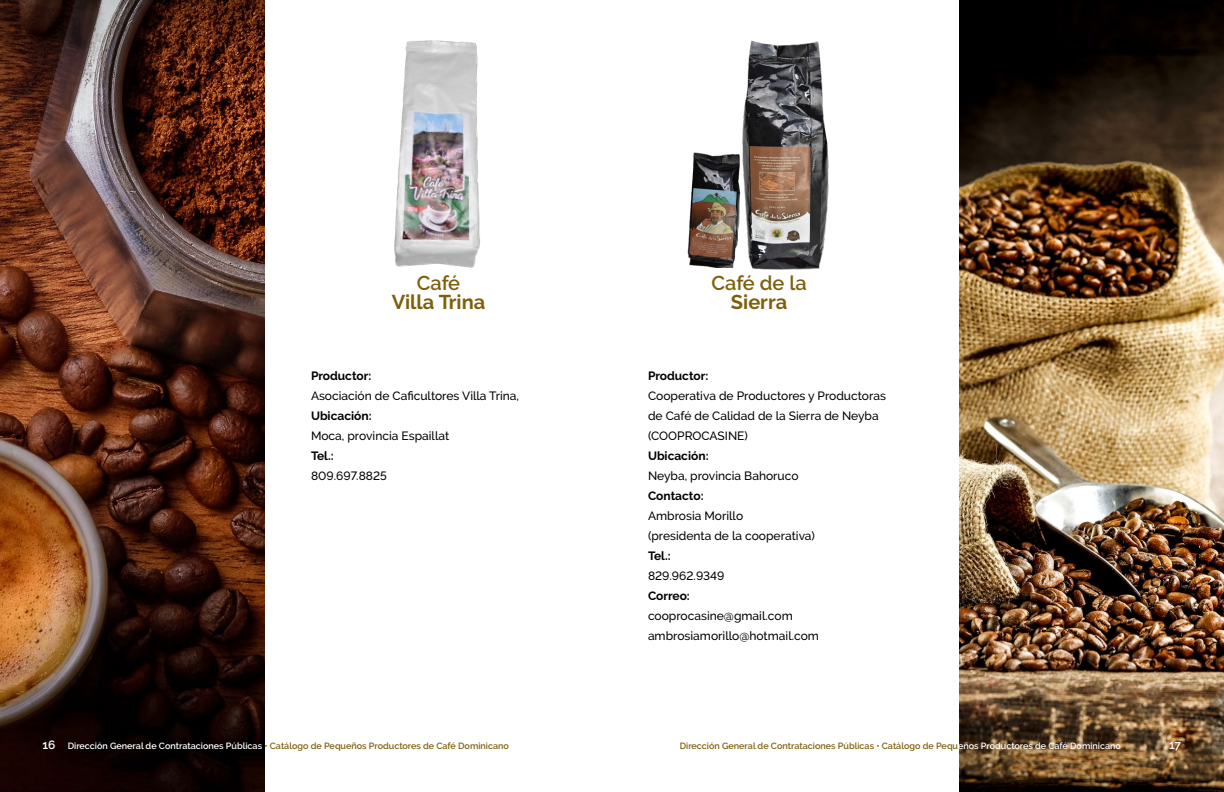
<style>
.page{position:relative;width:1224px;height:792px;background:#fff}
.page>*{position:absolute;margin:0;border:0;box-sizing:border-box;transform-origin:0 0}
.t1{font:700 20px "Raleway";color:#7e5f0b}
.t2{font:600 20px "Raleway";color:#7e5f0b}
.t3{font:500 12px/20px "Raleway";color:#000}
.t4{font:700 12px "Raleway";color:#000}
.t5{font:600 12px "Raleway";color:#fff}
.t6{font:600 9px "Raleway";color:#7e5f0b}
.s1{font-size:12px;color:#fff}
.s2{color:#fff}
</style>
<div class="page">
<img style="left:0;top:0;width:265px;height:792px">
<img style="left:959px;top:0;width:265px;height:792px">
<img style="left:394px;top:40px;width:86px;height:228px">
<img style="left:742px;top:40px;width:87px;height:230px">
<img style="left:687px;top:132px;width:64px;height:136px">
<h1 class="t2" style="left:417px;top:272px;width:45px">Café</h1>
<h1 class="t1" style="left:392px;top:291px;width:95px">Villa Trina</h1>
<p class="t4" style="left:311px;top:369px;width:62px">Productor:</p>
<p class="t3" style="left:311px;top:386px;width:210px">Asociación de Caficultores Villa Trina,</p>
<p class="t4" style="left:311px;top:409px;width:62px">Ubicación:</p>
<p class="t3" style="left:311px;top:426px;width:140px">Moca, provincia Espaillat</p>
<p class="t4" style="left:311px;top:449px;width:24px">Tel.:</p>
<p class="t3" style="left:311px;top:466px;width:77px">809.697.8825</p>
<h1 class="t2" style="left:711px;top:272px;width:97px">Café de la</h1>
<h1 class="t1" style="left:731px;top:291px;width:58px">Sierra</h1>
<p class="t4" style="left:648px;top:369px;width:62px">Productor:</p>
<p class="t3" style="left:648px;top:386px;width:240px">Cooperativa de Productores y Productoras de Café de Calidad de la Sierra de Neyba (COOPROCASINE)</p>
<p class="t4" style="left:648px;top:449px;width:62px">Ubicación:</p>
<p class="t3" style="left:648px;top:466px;width:152px">Neyba, provincia Bahoruco</p>
<p class="t4" style="left:648px;top:489px;width:57px">Contacto:</p>
<p class="t3" style="left:648px;top:506px;width:169px">Ambrosia Morillo<br>(presidenta de la cooperativa)</p>
<p class="t4" style="left:648px;top:549px;width:24px">Tel.:</p>
<p class="t3" style="left:648px;top:566px;width:78px">829.962.9349</p>
<p class="t4" style="left:648px;top:589px;width:43px">Correo:</p>
<p class="t3" style="left:648px;top:606px;width:173px">cooprocasine@gmail.com ambrosiamorillo@hotmail.com</p>
<p class="t6" style="left:42px;top:740px;width:468px"><span class="s1">16</span> <span class="s2">Dirección General de Contrataciones Públicas</span> • Catálogo de Pequeños Productores de Café Dominicano</p>
<p class="t6" style="left:680px;top:740px;width:443px">Dirección General de Contrataciones Públicas • Catálogo de Pequ<span class="s2">eños Productores de Café Dominicano</span></p>
<p class="t5" style="left:1169px;top:738px;width:14px">17</p>
</div>
